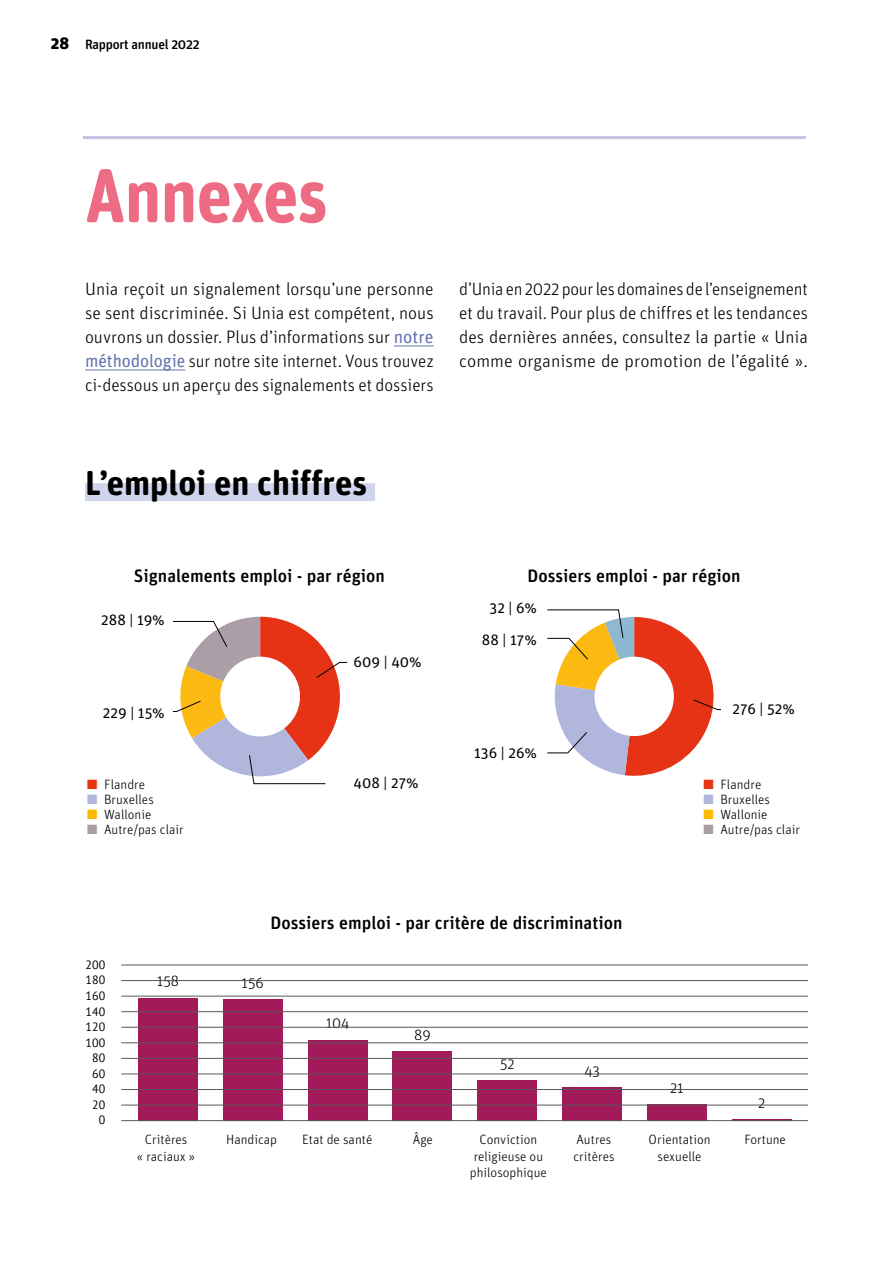
<style>
.page{position:relative;width:893px;height:1263px;background:#fff}
.page>*{position:absolute;margin:0;border:0;box-sizing:border-box;transform-origin:0 0}
.Heading_1{font:700 76.5px "Unit Rounded OT";letter-spacing:-.01em;color:#ed6c84;scale:.92 1}
.Body{font:700 34.5px "Unit Rounded OT";color:#000}
.Body-2{font:300 18px/24px "Unit Rounded OT";color:#000;text-align:justify}
.Body-3{font:500 18px "Unit Rounded OT";color:#000}
.Body-4{font:15px "Unit Rounded OT";color:#000}
.t1{font:300 15px "Unit Rounded OT";color:#000}
.Body-5{font:300 13.5px/16.5px "Unit Rounded OT";color:#000;text-align:center}
.t2{font:500 13.5px "Unit Rounded OT";letter-spacing:-.02em;color:#000}
.Body-6{font:13.5px "Zapf Dingbats ITC";color:#e63312}
.Body-7{font:13.5px "Zapf Dingbats ITC";color:#b1b6dd}
.Body-8{font:13.5px "Zapf Dingbats ITC";color:#fbba00}
.Body-9{font:13.5px "Zapf Dingbats ITC";color:#aa9da3}
.t3{font:12px "PT Sans";color:#000}
.s1{font-weight:900;font-size:16.5px}
.s2{font-weight:400;color:#6674ad}
</style>
<div class="page">
<hr style="left:394px;top:346px;width:40px;height:1px;background:#6674ad">
<hr style="left:85px;top:370px;width:100px;height:1px;background:#6674ad">
<hr style="left:83px;top:136px;width:723px;height:3px;background:#c2c3e3">
<svg style="left:173px;top:617px;width:175px;height:167px"></svg>
<svg style="left:547px;top:609px;width:174px;height:167px"></svg>
<div style="left:138px;top:998px;width:60px;height:123px;background:#a11a59"></div>
<div style="left:223px;top:999px;width:59px;height:122px;background:#a11a59"></div>
<div style="left:308px;top:1040px;width:59px;height:81px;background:#a11a59"></div>
<div style="left:393px;top:1051px;width:59px;height:70px;background:#a11a59"></div>
<div style="left:478px;top:1080px;width:59px;height:41px;background:#a11a59"></div>
<div style="left:562px;top:1087px;width:60px;height:34px;background:#a11a59"></div>
<div style="left:647px;top:1104px;width:60px;height:17px;background:#a11a59"></div>
<hr style="left:732px;top:1119px;width:59px;height:2px;background:#a11a59">
<div style="left:85px;top:483px;width:290px;height:18px;background:#d0d5ed"></div>
<hr style="left:121px;top:1120px;width:687px;height:1px;background:#575756">
<hr style="left:121px;top:1105px;width:687px;height:1px;background:#575756">
<hr style="left:121px;top:1089px;width:687px;height:1px;background:#575756">
<hr style="left:121px;top:1074px;width:687px;height:1px;background:#575756">
<hr style="left:121px;top:1058px;width:687px;height:1px;background:#575756">
<hr style="left:121px;top:1042px;width:687px;height:1px;background:#575756">
<hr style="left:121px;top:1027px;width:687px;height:1px;background:#575756">
<hr style="left:121px;top:1011px;width:687px;height:1px;background:#575756">
<hr style="left:121px;top:996px;width:687px;height:1px;background:#575756">
<hr style="left:121px;top:980px;width:687px;height:1px;background:#575756">
<hr style="left:121px;top:965px;width:687px;height:1px;background:#575756">
<p class="t2" style="left:51px;top:36px;width:150px"><span class="s1">28</span> Rapport annuel 2022</p>
<p class="Heading_1" style="left:85px;top:147px;width:265px">Annexes</p>
<p class="Body-2" style="left:85px;top:277px;width:350px">Unia reçoit un signalement lorsqu’une personne se sent discriminée. Si Unia est compétent, nous ouvrons un dossier. Plus d’informations sur <span class="s2">notre méthodologie</span> sur notre site internet. Vous trouvez ci-dessous un aperçu des signalements et dossiers</p>
<p class="Body-2" style="left:459px;top:277px;width:350px">d’Unia en 2022 pour les domaines de l’enseignement et du travail. Pour plus de chiffres et les tendances des dernières années, consultez la partie « Unia comme organisme de promotion de l’égalité ».</p>
<p class="Body" style="left:85px;top:461px;width:284px">L’emploi en chiffres</p>
<p class="Body-3" style="left:134px;top:564px;width:253px">Signalements emploi - par région</p>
<p class="Body-4" style="left:101px;top:611px;width:65px">288 | 19%</p>
<p class="Body-4" style="left:103px;top:703px;width:63px">229 | 15%</p>
<p class="Body-6" style="left:87px;top:778px;width:12px">■</p>
<p class="Body-5" style="left:104px;top:776px;width:42px">Flandre</p>
<p class="Body-7" style="left:87px;top:793px;width:12px">■</p>
<p class="Body-5" style="left:104px;top:791px;width:51px">Bruxelles</p>
<p class="Body-8" style="left:87px;top:808px;width:12px">■</p>
<p class="Body-5" style="left:104px;top:806px;width:49px">Wallonie</p>
<p class="Body-9" style="left:87px;top:823px;width:12px">■</p>
<p class="Body-5" style="left:104px;top:821px;width:81px">Autre/pas clair</p>
<p class="Body-4" style="left:354px;top:652px;width:70px">609 | 40%</p>
<p class="Body-4" style="left:354px;top:773px;width:67px">408 | 27%</p>
<p class="Body-3" style="left:527px;top:564px;width:215px">Dossiers emploi - par région</p>
<p class="Body-4" style="left:490px;top:599px;width:49px">32 | 6%</p>
<p class="Body-4" style="left:482px;top:631px;width:57px">88 | 17%</p>
<p class="Body-4" style="left:474px;top:743px;width:64px">136 | 26%</p>
<p class="t1" style="left:520px;top:744px;width:8px">1</p>
<p class="Body-4" style="left:732px;top:700px;width:64px">276 | 52%</p>
<p class="Body-6" style="left:703px;top:778px;width:12px">■</p>
<p class="Body-5" style="left:720px;top:776px;width:42px">Flandre</p>
<p class="Body-7" style="left:703px;top:793px;width:12px">■</p>
<p class="Body-5" style="left:720px;top:791px;width:51px">Bruxelles</p>
<p class="Body-8" style="left:703px;top:808px;width:12px">■</p>
<p class="Body-5" style="left:720px;top:806px;width:49px">Wallonie</p>
<p class="Body-9" style="left:703px;top:823px;width:12px">■</p>
<p class="Body-5" style="left:720px;top:821px;width:81px">Autre/pas clair</p>
<p class="t3" style="left:86px;top:957px;width:21px">200</p>
<p class="t3" style="left:86px;top:972px;width:21px">180</p>
<p class="t3" style="left:86px;top:988px;width:21px">160</p>
<p class="t3" style="left:86px;top:1003px;width:21px">140</p>
<p class="t3" style="left:86px;top:1019px;width:21px">120</p>
<p class="t3" style="left:86px;top:1035px;width:21px">100</p>
<p class="t3" style="left:92px;top:1050px;width:15px">80</p>
<p class="t3" style="left:92px;top:1066px;width:15px">60</p>
<p class="t3" style="left:92px;top:1081px;width:15px">40</p>
<p class="t3" style="left:92px;top:1097px;width:15px">20</p>
<p class="t3" style="left:99px;top:1112px;width:8px">0</p>
<p class="Body-3" style="left:270px;top:911px;width:353px">Dossiers emploi - par critère de discrimination</p>
<p class="t1" style="left:157px;top:972px;width:24px">158</p>
<p class="t1" style="left:242px;top:974px;width:24px">156</p>
<p class="t1" style="left:326px;top:1014px;width:25px">104</p>
<p class="t1" style="left:414px;top:1026px;width:18px">89</p>
<p class="t1" style="left:500px;top:1055px;width:16px">52</p>
<p class="t1" style="left:584px;top:1062px;width:17px">43</p>
<p class="t1" style="left:670px;top:1079px;width:15px">21</p>
<p class="t1" style="left:758px;top:1094px;width:9px">2</p>
<p class="Body-5" style="left:137px;top:1131px;width:60px">Critères<br>« raciaux »</p>
<p class="Body-5" style="left:226px;top:1131px;width:53px">Handicap</p>
<p class="Body-5" style="left:302px;top:1131px;width:72px">Etat de santé</p>
<p class="Body-5" style="left:413px;top:1131px;width:21px">Âge</p>
<p class="Body-5" style="left:470px;top:1131px;width:79px">Conviction religieuse ou philosophique</p>
<p class="Body-5" style="left:573px;top:1131px;width:43px;text-align:left">Autres critères</p>
<p class="Body-5" style="left:649px;top:1131px;width:63px">Orientation sexuelle</p>
<p class="Body-5" style="left:744px;top:1131px;width:43px">Fortune</p>
</div>
